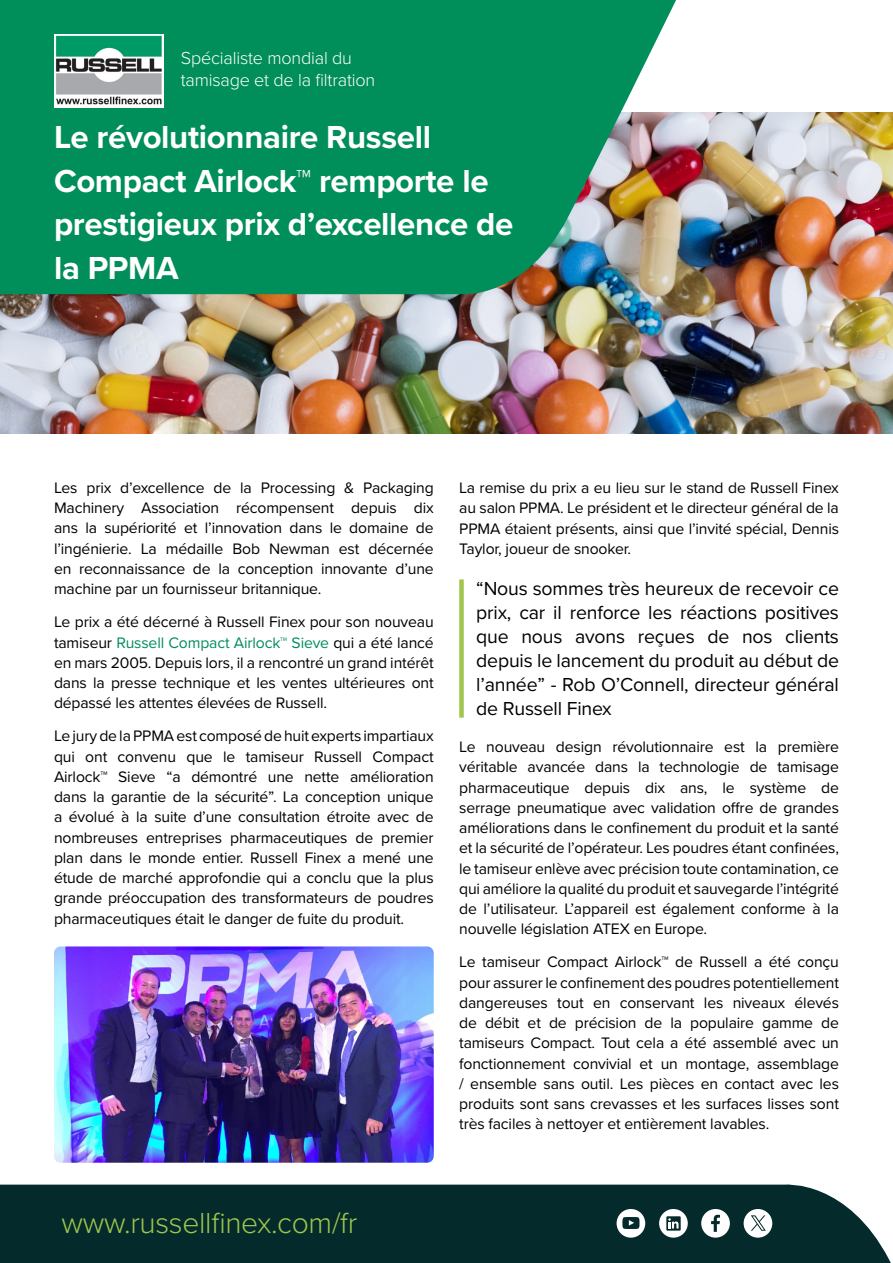
<style>
.page{position:relative;width:893px;height:1263px;background:#fff}
.page>*{position:absolute;margin:0;border:0;box-sizing:border-box;transform-origin:0 0}
.t1{font:700 33px/43.5px "Proxima Nova";letter-spacing:-.01em;color:#fff}
.t2{font:300 30px "Proxima Nova";letter-spacing:-.01em;color:#9fc64d}
.t3{font:19.5px/24px "Proxima Nova";letter-spacing:-.01em;color:#000;text-align:justify}
.t4{font:300 18px/21.6px "Proxima Nova";letter-spacing:-.01em;color:#fff}
.t5{font:15.75px/20.2px "Proxima Nova";letter-spacing:-.01em;color:#000;text-align:justify}
.s1{color:#008e5a}
</style>
<div class="page">
<div style="left:0;top:1184px;width:891px;height:79px;background:#042a2b"></div>
<img style="left:0;top:113px;width:893px;height:321px">
<svg style="left:0;top:0;width:700px;height:299px;background:#1d9065"></svg>
<div style="left:54px;top:34px;width:110px;height:74px;background:#fff"></div>
<img style="left:55px;top:35px;width:107px;height:70px">
<svg style="left:701px;top:1209px;width:29px;height:29px"></svg>
<svg style="left:617px;top:1209px;width:28px;height:29px"></svg>
<svg style="left:659px;top:1209px;width:29px;height:29px"></svg>
<svg style="left:744px;top:1209px;width:28px;height:29px"></svg>
<img style="left:54px;top:946px;width:380px;height:217px">
<div style="left:459px;top:579px;width:5px;height:139px;background:#9fc64d"></div>
<p class="t4" style="left:181px;top:46px;width:196px">Spécialiste mondial du tamisage et de la filtration</p>
<h1 class="t1" style="left:54px;top:115px;width:461px">Le révolutionnaire Russell<br>Compact Airlock™ remporte le prestigieux prix d’excellence de la PPMA</h1>
<p class="t5" style="left:54px;top:477px;width:381px">Les prix d’excellence de la Processing &amp; Packaging Machinery Association récompensent depuis dix ans la supériorité et l’innovation dans le domaine de l’ingénierie. La médaille Bob Newman est décernée en reconnaissance de la conception innovante d’une machine par un fournisseur britannique.</p>
<p class="t5" style="left:54px;top:611px;width:381px">Le prix a été décerné à Russell Finex pour son nouveau tamiseur <span class="s1">Russell Compact Airlock™ Sieve</span> qui a été lancé en mars 2005. Depuis lors, il a rencontré un grand intérêt dans la presse technique et les ventes ultérieures ont dépassé les attentes élevées de Russell.</p>
<p class="t5" style="left:54px;top:725px;width:381px">Le jury de la PPMA est composé de huit experts impartiaux qui ont convenu que le tamiseur Russell Compact Airlock™ Sieve “a démontré une nette amélioration dans la garantie de la sécurité”. La conception unique a évolué à la suite d’une consultation étroite avec de nombreuses entreprises pharmaceutiques de premier plan dans le monde entier. Russell Finex a mené une étude de marché approfondie qui a conclu que la plus grande préoccupation des transformateurs de poudres pharmaceutiques était le danger de fuite du produit.</p>
<p class="t5" style="left:459px;top:477px;width:381px">La remise du prix a eu lieu sur le stand de Russell Finex au salon PPMA. Le président et le directeur général de la PPMA étaient présents, ainsi que l’invité spécial, Dennis Taylor, joueur de snooker.</p>
<p class="t3" style="left:476px;top:575px;width:364px">“Nous sommes très heureux de recevoir ce prix, car il renforce les réactions positives que nous avons reçues de nos clients depuis le lancement du produit au début de l’année” - Rob O’Connell, directeur général de Russell Finex</p>
<p class="t5" style="left:459px;top:736px;width:381px">Le nouveau design révolutionnaire est la première véritable avancée dans la technologie de tamisage pharmaceutique depuis dix ans, le système de serrage pneumatique avec validation offre de grandes améliorations dans le confinement du produit et la santé et la sécurité de l’opérateur. Les poudres étant confinées, le tamiseur enlève avec précision toute contamination, ce qui améliore la qualité du produit et sauvegarde l’intégrité de l’utilisateur. L’appareil est également conforme à la nouvelle législation ATEX en Europe.</p>
<p class="t5" style="left:459px;top:951px;width:381px">Le tamiseur Compact Airlock™ de Russell a été conçu pour assurer le confinement des poudres potentiellement dangereuses tout en conservant les niveaux élevés de débit et de précision de la populaire gamme de tamiseurs Compact. Tout cela a été assemblé avec un fonctionnement convivial et un montage, assemblage / ensemble sans outil. Les pièces en contact avec les produits sont sans crevasses et les surfaces lisses sont très faciles à nettoyer et entièrement lavables.</p>
<h2 class="t2" style="left:62px;top:1200px;width:297px">www.russellfinex.com/fr</h2>
</div>
